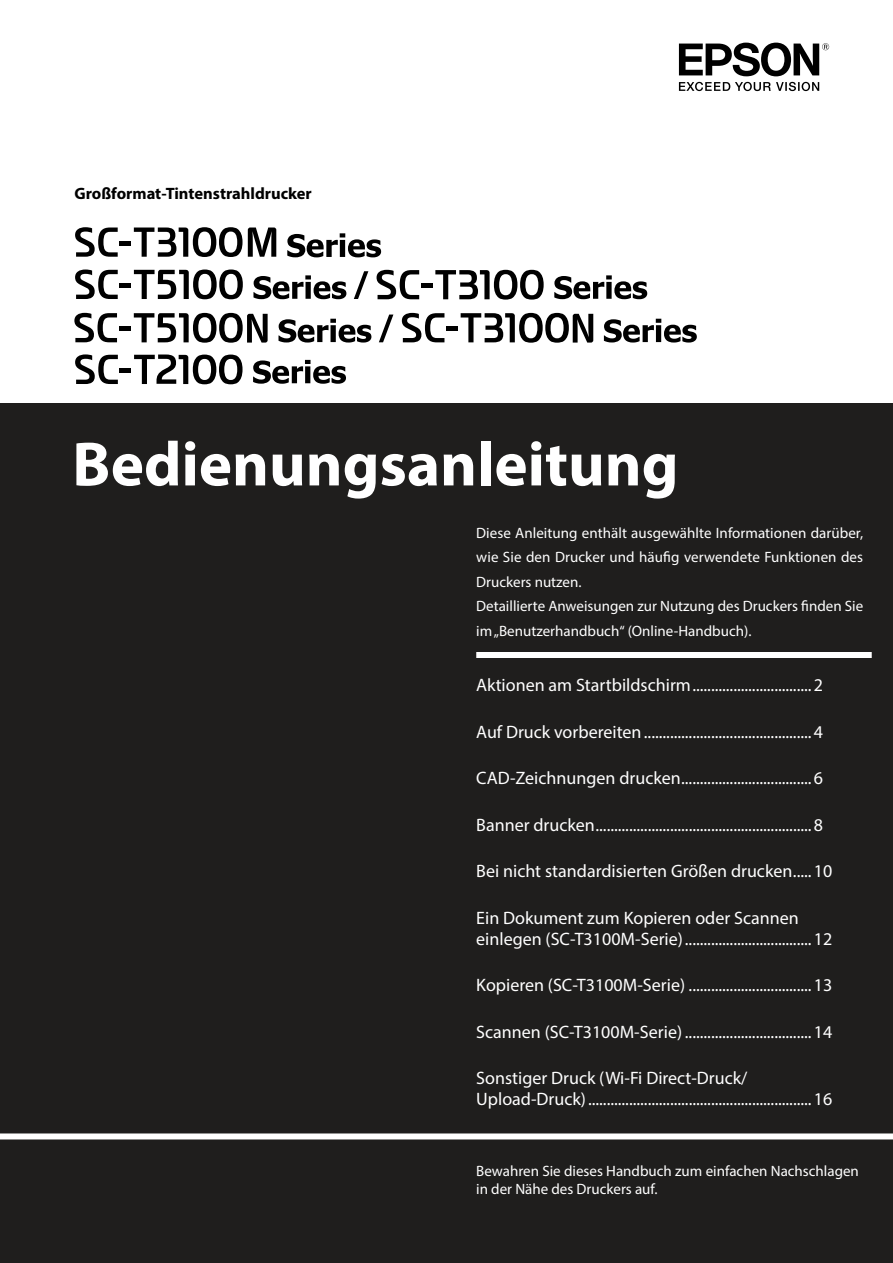
<style>
.page{position:relative;width:893px;height:1263px;background:#fff}
.page>*{position:absolute;margin:0;border:0;box-sizing:border-box;transform-origin:0 0}
.t1{font:700 63px "Myriad Pro";color:#fff}
.t2{font:18px/21px "Myriad Pro";color:#fff}
.t3{font:700 16.5px "Myriad Pro";color:#000}
.t4{font:15px/24.5px "Myriad Pro";color:#fff}
</style>
<div class="page">
<div style="left:0;top:404px;width:893px;height:859px;background:#1f1e1d"></div>
<svg style="left:74px;top:313px;width:43px;height:29px"></svg>
<hr style="left:119px;top:327px;width:11px;height:4px;background:#000">
<svg style="left:402px;top:313px;width:42px;height:29px"></svg>
<hr style="left:446px;top:327px;width:12px;height:4px;background:#000">
<svg style="left:134px;top:313px;width:134px;height:30px"></svg>
<svg style="left:461px;top:313px;width:132px;height:30px"></svg>
<svg style="left:354px;top:271px;width:14px;height:28px"></svg>
<svg style="left:253px;top:275px;width:93px;height:24px"></svg>
<svg style="left:287px;top:233px;width:94px;height:24px"></svg>
<svg style="left:75px;top:269px;width:43px;height:30px"></svg>
<div style="left:120px;top:283px;width:11px;height:5px;background:#000"></div>
<svg style="left:134px;top:269px;width:109px;height:30px"></svg>
<svg style="left:379px;top:315px;width:14px;height:27px"></svg>
<svg style="left:278px;top:319px;width:93px;height:24px"></svg>
<svg style="left:604px;top:319px;width:93px;height:24px"></svg>
<svg style="left:554px;top:275px;width:93px;height:24px"></svg>
<svg style="left:377px;top:270px;width:42px;height:29px"></svg>
<hr style="left:421px;top:284px;width:11px;height:4px;background:#000">
<svg style="left:435px;top:270px;width:109px;height:30px"></svg>
<svg style="left:253px;top:360px;width:93px;height:24px"></svg>
<svg style="left:75px;top:227px;width:43px;height:30px"></svg>
<hr style="left:120px;top:241px;width:11px;height:4px;background:#000">
<svg style="left:134px;top:227px;width:142px;height:30px"></svg>
<svg style="left:75px;top:354px;width:43px;height:30px"></svg>
<div style="left:120px;top:368px;width:11px;height:5px;background:#000"></div>
<svg style="left:134px;top:354px;width:109px;height:30px"></svg>
<div style="left:476px;top:652px;width:396px;height:6px;background:#fff"></div>
<div style="left:0;top:1133px;width:893px;height:6px;background:#fff"></div>
<svg style="left:679px;top:82px;width:140px;height:9px"></svg>
<svg style="left:679px;top:43px;width:150px;height:33px"></svg>
<p class="t3" style="left:74px;top:182px;width:239px">Großformat-Tintenstrahldrucker</p>
<h1 class="t1" style="left:72px;top:423px;width:608px">Bedienungsanleitung</h1>
<p class="t4" style="left:476px;top:520px;width:388px">Diese Anleitung enthält ausgewählte Informationen darüber, wie Sie den Drucker und häufig verwendete Funktionen des Druckers nutzen.<br>Detaillierte Anweisungen zur Nutzung des Druckers finden Sie im „Benutzerhandbuch“ (Online-Handbuch).</p>
<p class="t2" style="left:476px;top:674px;width:348px">Aktionen am Startbildschirm................................2</p>
<p class="t2" style="left:476px;top:721px;width:348px">Auf Druck vorbereiten.............................................4</p>
<p class="t2" style="left:476px;top:767px;width:348px">CAD-Zeichnungen drucken...................................6</p>
<p class="t2" style="left:476px;top:814px;width:348px">Banner drucken..........................................................8</p>
<p class="t2" style="left:476px;top:860px;width:357px">Bei nicht standardisierten Größen drucken.....10</p>
<p class="t2" style="left:476px;top:907px;width:357px">Ein Dokument zum Kopieren oder Scannen einlegen (SC-T3100M-Serie)..................................12</p>
<p class="t2" style="left:476px;top:974px;width:357px">Kopieren (SC-T3100M-Serie) .................................13</p>
<p class="t2" style="left:476px;top:1021px;width:357px">Scannen (SC-T3100M-Serie) ..................................14</p>
<p class="t2" style="left:476px;top:1067px;width:357px">Sonstiger Druck (Wi-Fi Direct-Druck/<br>Upload-Druck)............................................................16</p>
<p class="t4" style="left:476px;top:1161px;width:384px;line-height:18px">Bewahren Sie dieses Handbuch zum einfachen Nachschlagen in der Nähe des Druckers auf.</p>
</div>
